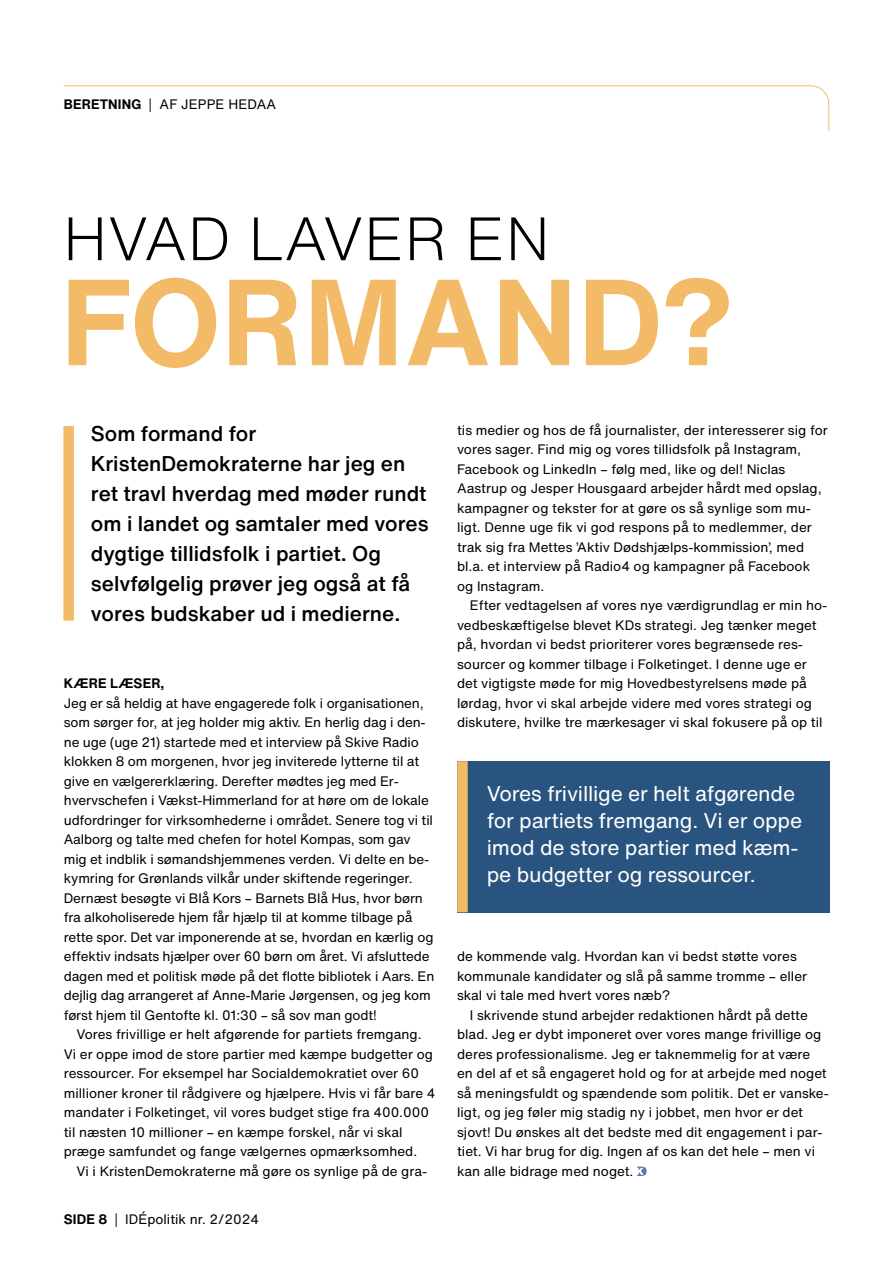
<style>
.page{position:relative;width:893px;height:1263px;background:#fff}
.page>*{position:absolute;margin:0;border:0;box-sizing:border-box;transform-origin:0 0}
.t1{font:700 120px "Helvetica Now Text";letter-spacing:.01em;color:#f3ba67}
.t2{font:300 60px "Helvetica Now Text";letter-spacing:.01em;color:#000}
.t3{font:500 21px/30px "Helvetica Now Text";color:#000}
.t4{font:21px/27px "Helvetica Now Text";letter-spacing:-.01em;color:#fff}
.t5{font:13.5px/19.5px "Helvetica Now Text";color:#000}
.t6{font:700 13.5px "Helvetica Now Text";letter-spacing:.01em;color:#000}
.s1{font-weight:700}
.s2{font-family:"Helvetica Neue"}
</style>
<div class="page">
<svg style="left:63px;top:85px;width:767px;height:47px"></svg>
<div style="left:457px;top:761px;width:372px;height:151px;background:#28547f"></div>
<div style="left:457px;top:761px;width:11px;height:151px;background:#f3ba67"></div>
<div style="left:63px;top:426px;width:11px;height:195px;background:#f3ba67"></div>
<svg style="left:637px;top:1166px;width:10px;height:10px"></svg>
<p class="t5" style="left:64px;top:94px;width:214px"><span class="s1">BERETNING</span> <span class="s2">|</span> AF JEPPE HEDAA</p>
<h2 class="t2" style="left:63px;top:194px;width:488px">HVAD LAVER EN</h2>
<h1 class="t1" style="left:61px;top:232px;width:674px">FORMAND?</h1>
<h3 class="t3" style="left:91px;top:418px;width:339px">Som formand for<br>KristenDemokraterne har jeg en ret travl hverdag med møder rundt om i landet og samtaler med vores dygtige tillidsfolk i partiet. Og selvfølgelig prøver jeg også at få vores budskaber ud i medierne.</h3>
<p class="t6" style="left:64px;top:673px;width:102px">KÆRE LÆSER,</p>
<p class="t5" style="left:64px;top:693px;width:372px">Jeg er så heldig at have engagerede folk i organisationen, som sørger for, at jeg holder mig aktiv. En herlig dag i den&shy;ne uge (uge 21) startede med et interview på Skive Radio klokken 8 om morgenen, hvor jeg inviterede lytterne til at give en vælgererklæring. Derefter mødtes jeg med Er&shy;hvervschefen i Vækst-Himmerland for at høre om de lokale udfordringer for virksomhederne i området. Senere tog vi til Aalborg og talte med chefen for hotel Kompas, som gav mig et indblik i sømandshjemmenes verden. Vi delte en be&shy;kymring for Grønlands vilkår under skiftende regeringer.<br>Dernæst besøgte vi Blå Kors – Barnets Blå Hus, hvor børn fra alkoholiserede hjem får hjælp til at komme tilbage på rette spor. Det var imponerende at se, hvordan en kærlig og effektiv indsats hjælper over 60 børn om året. Vi afsluttede dagen med et politisk møde på det flotte bibliotek i Aars. En dejlig dag arrangeret af Anne-Marie Jørgensen, og jeg kom først hjem til Gentofte kl. 01:30 – så sov man godt!</p>
<p class="t5" style="left:64px;top:1024px;width:373px;text-indent:13px">Vores frivillige er helt afgørende for partiets fremgang.<br>Vi er oppe imod de store partier med kæmpe budgetter og ressourcer. For eksempel har Socialdemokratiet over 60 millioner kroner til rådgivere og hjælpere. Hvis vi får bare 4 mandater i Folketinget, vil vores budget stige fra 400.000 til næsten 10 millioner – en kæmpe forskel, når vi skal præge samfundet og fange vælgernes opmærksomhed.</p>
<p class="t5" style="left:77px;top:1161px;width:352px">Vi i KristenDemokraterne må gøre os synlige på de gra-</p>
<p class="t5" style="left:64px;top:1209px;width:197px"><span class="s1">SIDE 8</span> <span class="s2">|</span> IDÉpolitik nr. 2/2024</p>
<p class="t5" style="left:457px;top:420px;width:372px">tis medier og hos de få journalister, der interesserer sig for vores sager. Find mig og vores tillidsfolk på Instagram, Facebook og LinkedIn – følg med, like og del! Niclas Aastrup og Jesper Housgaard arbejder hårdt med opslag, kampagner og tekster for at gøre os så synlige som mu&shy;ligt. Denne uge fik vi god respons på to medlemmer, der trak sig fra Mettes ’Aktiv Dødshjælps-kommission’, med bl.a. et interview på Radio4 og kampagner på Facebook og Instagram.</p>
<p class="t5" style="left:457px;top:595px;width:372px;text-indent:13px">Efter vedtagelsen af vores nye værdigrundlag er min ho&shy;vedbeskæftigelse blevet KDs strategi. Jeg tænker meget på, hvordan vi bedst prioriterer vores begrænsede res&shy;sourcer og kommer tilbage i Folketinget. I denne uge er det vigtigste møde for mig Hovedbestyrelsens møde på lørdag, hvor vi skal arbejde videre med vores strategi og diskutere, hvilke tre mærkesager vi skal fokusere på op til</p>
<h3 class="t4" style="left:487px;top:779px;width:317px">Vores frivillige er helt afgørende for partiets fremgang. Vi er oppe imod de store partier med kæm&shy;pe budgetter og ressourcer.</h3>
<p class="t5" style="left:457px;top:946px;width:351px">de kommende valg. Hvordan kan vi bedst støtte vores kommunale kandidater og slå på samme tromme – eller skal vi tale med hvert vores næb?</p>
<p class="t5" style="left:457px;top:1005px;width:373px;text-indent:13px">I skrivende stund arbejder redaktionen hårdt på dette blad. Jeg er dybt imponeret over vores mange frivillige og deres professionalisme. Jeg er taknemmelig for at være en del af et så engageret hold og for at arbejde med noget så meningsfuldt og spændende som politik. Det er vanske&shy;ligt, og jeg føler mig stadig ny i jobbet, men hvor er det sjovt! Du ønskes alt det bedste med dit engagement i par&shy;tiet. Vi har brug for dig. Ingen af os kan det hele – men vi kan alle bidrage med noget.</p>
</div>
